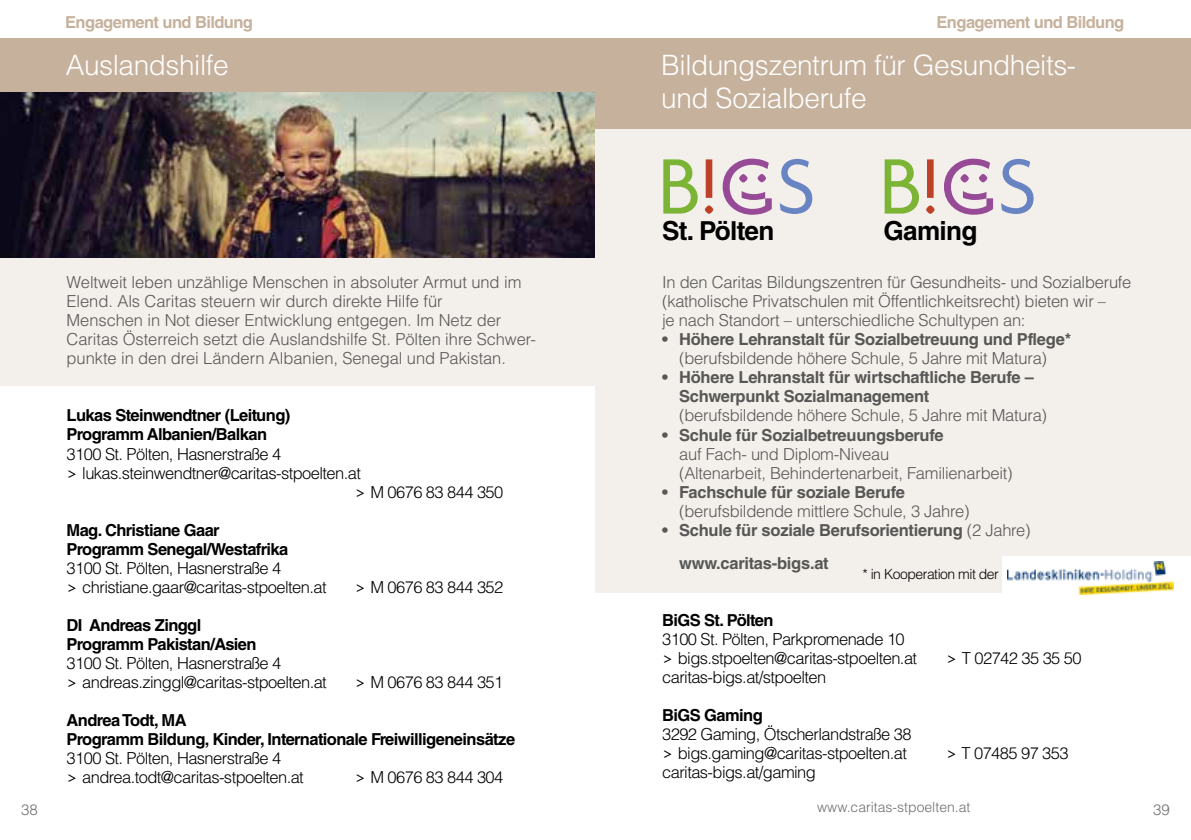
<style>
.page{position:relative;width:1191px;height:840px;background:#fff}
.page>*{position:absolute;margin:0;border:0;box-sizing:border-box;transform-origin:0 0}
.t1{font:300 28px/32px "Helvetica LT Std";letter-spacing:-.015em;color:#fff}
.t2{font:700 26.2px "Helvetica LT Std";letter-spacing:-.025em;color:#000}
.t3{font:300 16.4px/19px "Helvetica LT Std";letter-spacing:-.015em;color:#575756}
.t4{font:300 16.4px/19px "Helvetica LT Std";letter-spacing:-.035em;color:#000}
.t5{font:700 16.4px/19px "Helvetica LT Std";letter-spacing:-.015em;color:#575756}
.t6{font:700 16.4px/19px "Helvetica LT Std";letter-spacing:-.035em;color:#000}
.t7{font:700 16.4px "Helvetica LT Std";letter-spacing:-.035em;color:#c6b19c}
.t8{font:300 15px "Helvetica LT Std";color:#706f6f}
.t9{font:300 14px "Helvetica LT Std";color:#706f6f}
.t10{font:300 14px "Helvetica LT Std";letter-spacing:-.035em;color:#000}
.s1{font-weight:300}
</style>
<div class="page">
<img style="left:0;top:92px;width:595px;height:166px">
<div style="left:0;top:38px;width:595px;height:54px;background:#c6b19c"></div>
<div style="left:0;top:258px;width:595px;height:128px;background:#f3efeb"></div>
<div style="left:595px;top:109px;width:596px;height:483px;background:#f3efeb"></div>
<div style="left:595px;top:38px;width:596px;height:91px;background:#c6b19c"></div>
<svg style="left:1001px;top:159px;width:32px;height:55px"></svg>
<svg style="left:884px;top:159px;width:35px;height:54px"></svg>
<svg style="left:926px;top:159px;width:8px;height:55px"></svg>
<svg style="left:944px;top:158px;width:49px;height:57px"></svg>
<svg style="left:779px;top:159px;width:33px;height:55px"></svg>
<svg style="left:663px;top:159px;width:34px;height:54px"></svg>
<svg style="left:705px;top:159px;width:8px;height:55px"></svg>
<svg style="left:722px;top:158px;width:49px;height:57px"></svg>
<div style="left:1002px;top:556px;width:189px;height:53px;background:#fff"></div>
<img style="left:1007px;top:561px;width:166px;height:33px">
<p class="t7" style="left:65px;top:12px;width:189px">Engagement und Bildung</p>
<p class="t7" style="left:936px;top:12px;width:189px">Engagement und Bildung</p>
<h1 class="t1" style="left:66px;top:49px;width:165px">Auslandshilfe</h1>
<h1 class="t1" style="left:661px;top:49px;width:416px">Bildungszentrum für Gesundheits&shy;und Sozialberufe</h1>
<p class="t3" style="left:67px;top:272px;width:471px">Weltweit leben unzählige Menschen in absoluter Armut und im Elend. Als Caritas steuern wir durch direkte Hilfe für<br>Menschen in Not dieser Entwicklung entgegen. Im Netz der Caritas Österreich setzt die Auslandshilfe St. Pölten ihre Schwer&shy;punkte in den drei Ländern Albanien, Senegal und Pakistan.</p>
<p class="t6" style="left:67px;top:405px;width:225px">Lukas Steinwendtner (Leitung)<br>Programm Albanien/Balkan</p>
<p class="t4" style="left:82px;top:444px;width:280px;text-indent:-16px">3100 St. Pölten, Hasnerstraße 4 lukas.steinwendtner@caritas-stpoelten.at</p>
<p class="t6" style="left:67px;top:519px;width:223px">Mag. Christiane Gaar<br>Programm Senegal/Westafrika</p>
<p class="t4" style="left:82px;top:558px;width:246px;text-indent:-16px">3100 St. Pölten, Hasnerstraße 4 christiane.gaar@caritas-stpoelten.at</p>
<p class="t4" style="left:370px;top:482px;width:134px">M 0676 83 844 350</p>
<p class="t4" style="left:370px;top:577px;width:134px">M 0676 83 844 352</p>
<p class="t6" style="left:67px;top:615px;width:191px">DI Andreas Zinggl<br>Programm Pakistan/Asien</p>
<p class="t4" style="left:82px;top:653px;width:246px;text-indent:-16px">3100 St. Pölten, Hasnerstraße 4 andreas.zinggl@caritas-stpoelten.at</p>
<p class="t4" style="left:370px;top:672px;width:134px">M 0676 83 844 351</p>
<p class="t6" style="left:67px;top:710px;width:450px">Andrea Todt, MA<br>Programm Bildung, Kinder, Internationale Freiwilligeneinsätze</p>
<p class="t4" style="left:82px;top:748px;width:223px;text-indent:-16px">3100 St. Pölten, Hasnerstraße 4 andrea.todt@caritas-stpoelten.at</p>
<p class="t4" style="left:370px;top:767px;width:134px">M 0676 83 844 304</p>
<h2 class="t2" style="left:662px;top:214px;width:114px">St. Pölten</h2>
<h2 class="t2" style="left:883px;top:214px;width:96px">Gaming</h2>
<p class="t3" style="left:662px;top:272px;width:471px">In den Caritas Bildungszentren für Gesundheits- und Sozialberufe (katholische Privatschulen mit Öffentlichkeitsrecht) bieten wir –<br>je nach Standort – unterschiedliche Schultypen an:</p>
<p class="t5" style="left:662px;top:329px;width:410px">• Höhere Lehranstalt für Sozialbetreuung und Pflege*</p>
<p class="t3" style="left:679px;top:348px;width:369px">(berufsbildende höhere Schule, 5 Jahre mit Matura)</p>
<p class="t5" style="left:679px;top:367px;width:356px;text-indent:-17px">• Höhere Lehranstalt für wirtschaftliche Berufe –<br>Schwerpunkt Sozialmanagement</p>
<p class="t3" style="left:679px;top:406px;width:369px">(berufsbildende höhere Schule, 5 Jahre mit Matura)</p>
<p class="t5" style="left:662px;top:424px;width:283px">• Schule für Sozialbetreuungsberufe</p>
<p class="t3" style="left:679px;top:444px;width:335px">auf Fach- und Diplom-Niveau<br>(Altenarbeit, Behindertenarbeit, Familienarbeit)</p>
<p class="t5" style="left:662px;top:482px;width:244px">• Fachschule für soziale Berufe</p>
<p class="t3" style="left:679px;top:501px;width:292px">(berufsbildende mittlere Schule, 3 Jahre)</p>
<p class="t5" style="left:679px;top:513px;width:353px;line-height:33px;text-indent:-17px">• Schule für soziale Berufsorientierung <span class="s1">(2 Jahre) </span>www.caritas-bigs.at</p>
<p class="t10" style="left:862px;top:565px;width:138px">* in Kooperation mit der</p>
<p class="t6" style="left:662px;top:610px;width:113px">BiGS St. Pölten</p>
<p class="t4" style="left:678px;top:629px;width:241px;text-indent:-16px">3100 St. Pölten, Parkpromenade 10 bigs.stpoelten@caritas-stpoelten.at</p>
<p class="t4" style="left:662px;top:667px;width:166px">caritas-bigs.at/stpoelten</p>
<p class="t6" style="left:662px;top:705px;width:102px">BiGS Gaming</p>
<p class="t4" style="left:662px;top:724px;width:251px;text-align:right">3292 Gaming, Ötscherlandstraße 38 bigs.gaming@caritas-stpoelten.at</p>
<p class="t4" style="left:662px;top:762px;width:155px">caritas-bigs.at/gaming</p>
<p class="t4" style="left:962px;top:648px;width:121px">T 02742 35 35 50</p>
<p class="t4" style="left:961px;top:743px;width:109px">T 07485 97 353</p>
<p class="t8" style="left:21px;top:800px;width:18px">38</p>
<p class="t9" style="left:817px;top:798px;width:155px">www.caritas-stpoelten.at</p>
<p class="t8" style="left:1153px;top:800px;width:18px">39</p>
</div>
